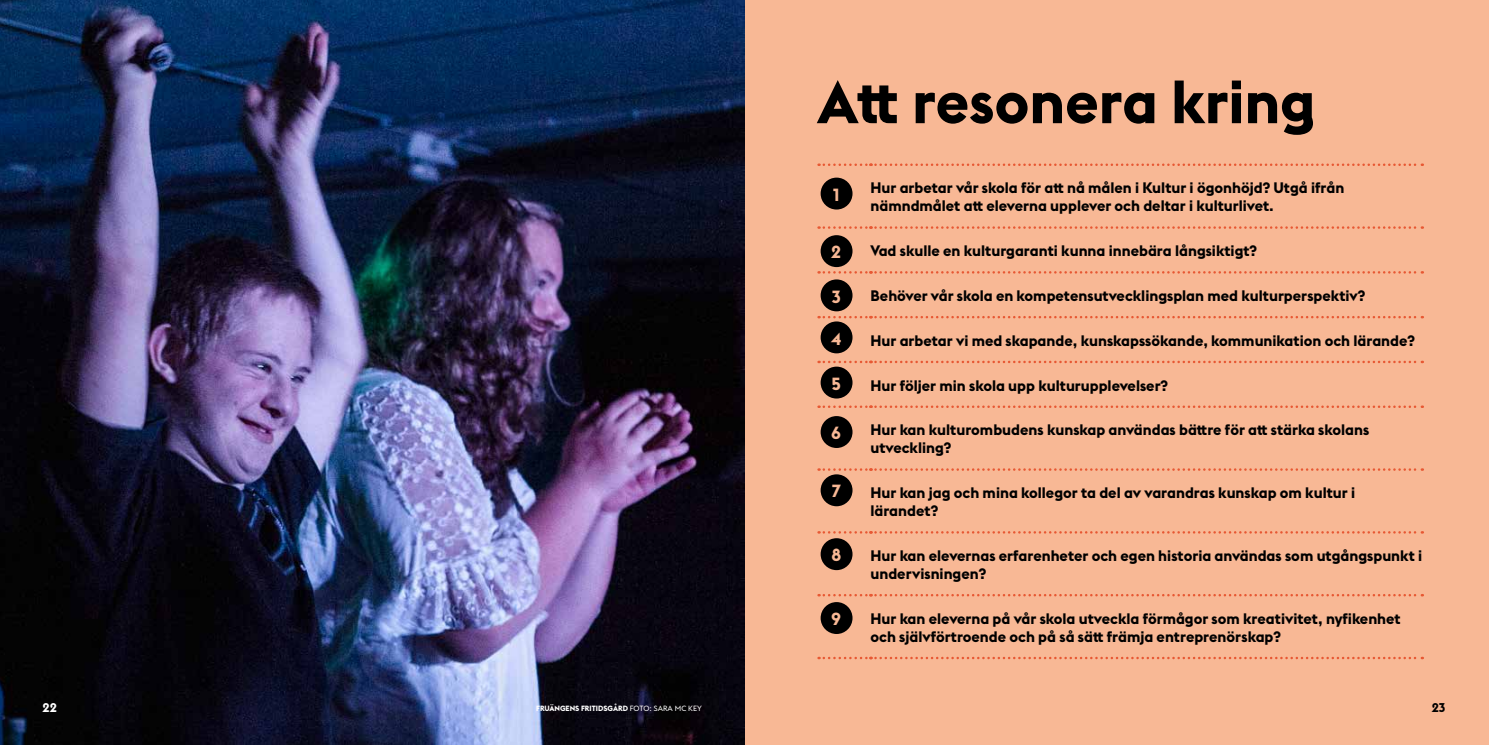
<style>
.page{position:relative;width:1489px;height:745px;background:#fff}
.page>*{position:absolute;margin:0;border:0;box-sizing:border-box;transform-origin:0 0}
.t1{font:700 60px "Stockholm Type";color:#000}
.t2{font:700 17.38px "Stockholm Type";color:#f8b895}
.t3{font:700 15px/18px "Stockholm Type";color:#000}
.t4{font:700 12.5px "Stockholm Type";color:#fff}
.t5{font:700 12.5px "Stockholm Type";color:#000}
.t6{font:700 7.5px "Stockholm Type";color:#fff}
.s1{font-family:"Stockholm Euclid";font-weight:400}
</style>
<div class="page">
<div style="left:744px;top:0;width:744px;height:744px;background:#f8b895"></div>
<img style="left:0;top:0;width:744px;height:744px">
<svg style="left:818px;top:163px;width:604px;height:3px"></svg>
<svg style="left:818px;top:226px;width:604px;height:3px"></svg>
<svg style="left:818px;top:271px;width:604px;height:2px"></svg>
<svg style="left:818px;top:316px;width:604px;height:2px"></svg>
<svg style="left:818px;top:360px;width:604px;height:3px"></svg>
<svg style="left:818px;top:405px;width:604px;height:3px"></svg>
<svg style="left:818px;top:468px;width:604px;height:2px"></svg>
<svg style="left:818px;top:531px;width:604px;height:2px"></svg>
<svg style="left:818px;top:594px;width:604px;height:2px"></svg>
<svg style="left:818px;top:656px;width:604px;height:2px"></svg>
<div style="left:820px;top:235px;width:32px;height:32px;background:#000;border-radius:50%"></div>
<div style="left:820px;top:321px;width:32px;height:32px;background:#000;border-radius:50%"></div>
<div style="left:820px;top:416px;width:32px;height:31px;background:#000;border-radius:50%"></div>
<div style="left:820px;top:177px;width:32px;height:32px;background:#000;border-radius:50%"></div>
<div style="left:820px;top:279px;width:32px;height:32px;background:#000;border-radius:50%"></div>
<div style="left:820px;top:366px;width:32px;height:32px;background:#000;border-radius:50%"></div>
<div style="left:820px;top:474px;width:32px;height:32px;background:#000;border-radius:50%"></div>
<div style="left:820px;top:538px;width:32px;height:31px;background:#000;border-radius:50%"></div>
<div style="left:820px;top:601px;width:32px;height:32px;background:#000;border-radius:50%"></div>
<h1 class="t1" style="left:817px;top:59px;width:499px">Att resonera kring</h1>
<p class="t2" style="left:833px;top:182px;width:8px">1</p>
<p class="t2" style="left:831px;top:239px;width:12px">2</p>
<p class="t2" style="left:831px;top:284px;width:11px">3</p>
<p class="t2" style="left:831px;top:326px;width:12px">4</p>
<p class="t2" style="left:831px;top:371px;width:11px">5</p>
<p class="t2" style="left:831px;top:420px;width:11px">6</p>
<p class="t2" style="left:831px;top:478px;width:11px">7</p>
<p class="t2" style="left:831px;top:542px;width:11px">8</p>
<p class="t2" style="left:831px;top:606px;width:11px">9</p>
<p class="t3" style="left:870px;top:178px;width:475px">Hur arbetar vår skola för att nå målen i Kultur i ögonhöjd? Utgå ifrån nämndmålet att eleverna upplever och deltar i kulturlivet.</p>
<p class="t3" style="left:870px;top:241px;width:388px">Vad skulle en kulturgaranti kunna innebära långsiktigt?</p>
<p class="t3" style="left:870px;top:286px;width:496px">Behöver vår skola en kompetensutvecklingsplan med kulturperspektiv?</p>
<p class="t3" style="left:870px;top:330px;width:546px">Hur arbetar vi med skapande, kunskapssökande, kommunikation och lärande?</p>
<p class="t3" style="left:870px;top:375px;width:299px">Hur följer min skola upp kulturupplevelser?</p>
<p class="t3" style="left:870px;top:420px;width:500px">Hur kan kulturombudens kunskap användas bättre för att stärka skolans utveckling?</p>
<p class="t3" style="left:870px;top:483px;width:486px">Hur kan jag och mina kollegor ta del av varandras kunskap om kultur i lärandet?</p>
<p class="t3" style="left:870px;top:545px;width:553px">Hur kan elevernas erfarenheter och egen historia användas som utgångspunkt i undervisningen?</p>
<p class="t3" style="left:870px;top:608px;width:532px">Hur kan eleverna på vår skola utveckla förmågor som kreativitet, nyfikenhet och självförtroende och på så sätt främja entreprenörskap?</p>
<p class="t4" style="left:43px;top:697px;width:16px">22</p>
<p class="t6" style="left:536px;top:702px;width:167px">FRUÄNGENS FRITIDSGÅRD <span class="s1">FOTO: SARA MC KEY</span></p>
<p class="t5" style="left:1431px;top:697px;width:15px">23</p>
</div>
